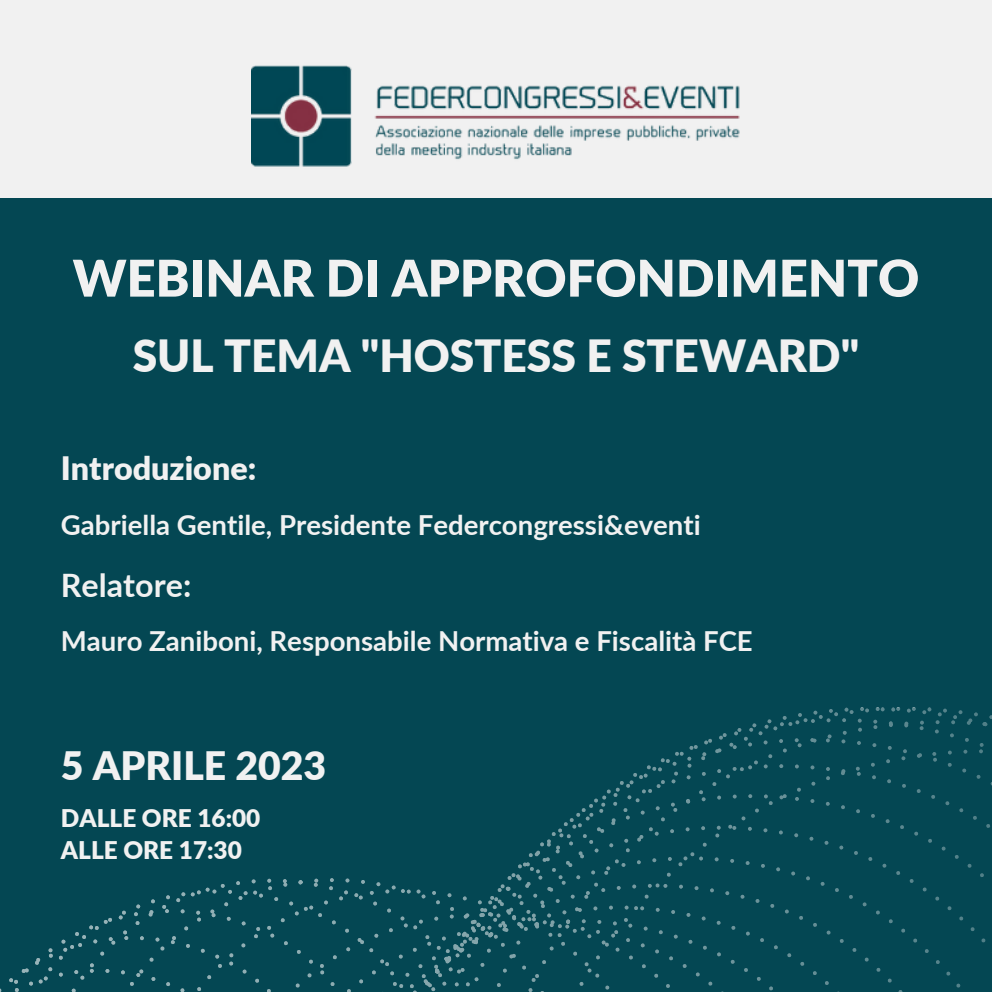
<style>
.page{position:relative;width:992px;height:992px;background:#044753}
.page>*{position:absolute;margin:0;border:0;box-sizing:border-box;transform-origin:0 0}
.t1{font:900 50.75px "Lato";color:#f1f1f1}
.t2{font:900 44.25px "Lato";color:#f1f1f1}
.t3{font:900 39.25px "Lato";color:#f1f1f1}
.t4{font:900 32.25px "Lato";color:#f1f1f1}
.t5{font:700 32.25px "Lato";color:#f1f1f1}
.t6{font:700 27.5px "Lato";color:#f1f1f1}
.t7{font:900 24.25px/31.8px "Lato";color:#f1f1f1}
</style>
<div class="page">
<div style="left:0;top:0;width:992px;height:197px;background:#f1f1f1"></div>
<img style="left:252px;top:65px;width:489px;height:133px">
<svg style="left:0;top:708px;width:992px;height:284px"></svg>
<p class="t1" style="left:73px;top:247px;width:848px">WEBINAR DI APPROFONDIMENTO</p>
<p class="t2" style="left:133px;top:329px;width:728px">SUL TEMA "HOSTESS E STEWARD"</p>
<p class="t4" style="left:61px;top:448px;width:197px">Introduzione:</p>
<p class="t6" style="left:61px;top:508px;width:641px">Gabriella Gentile, Presidente Federcongressi&amp;eventi</p>
<p class="t5" style="left:61px;top:565px;width:132px">Relatore:</p>
<p class="t6" style="left:61px;top:624px;width:693px">Mauro Zaniboni, Responsabile Normativa e Fiscalità FCE</p>
<p class="t3" style="left:61px;top:741px;width:267px">5 APRILE 2023</p>
<p class="t7" style="left:61px;top:801px;width:201px">DALLE ORE 16:00<br>ALLE ORE 17:30</p>
</div>
